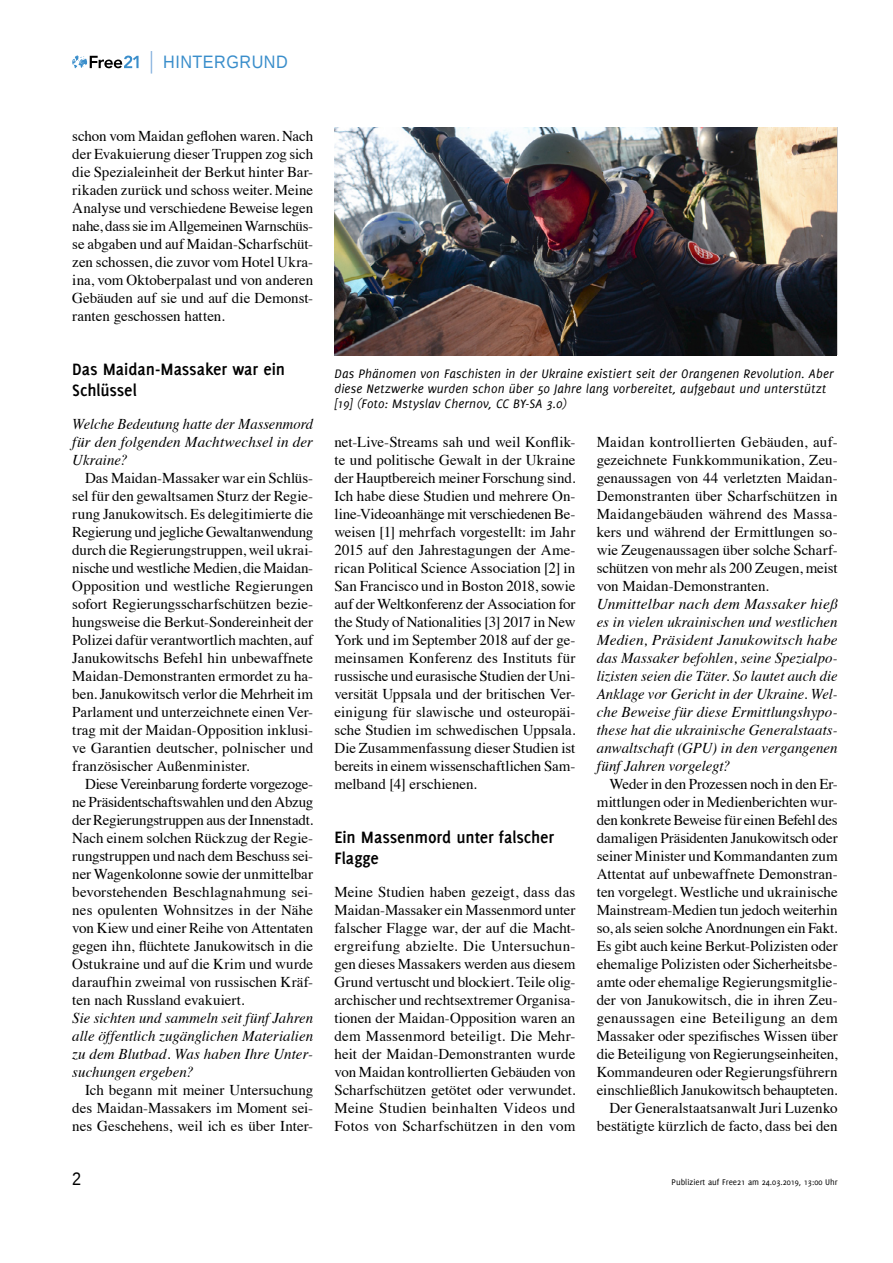
<style>
.page{position:relative;width:893px;height:1263px;background:#fff}
.page>*{position:absolute;margin:0;border:0;box-sizing:border-box;transform-origin:0 0}
.t1{font:700 18px/21px "Delicious";letter-spacing:-.005em;color:#000}
.t2{font:18px "Liberation Sans";letter-spacing:.03em;color:#3a8ecb;scale:.9 1}
.t3{font:18px "Liberation Sans";color:#000;scale:.9 1}
.t4{font:15px/18px "Times";color:#000;text-align:justify}
.t5{font:italic 15px/18px "Times";letter-spacing:.005em;color:#000;text-align:justify}
.t6{font:italic 13.5px/15px "Delicious";letter-spacing:.01em;color:#000}
.t7{font:9px "Delicious";color:#000}
</style>
<div class="page">
<svg style="left:72px;top:55px;width:67px;height:13px"></svg>
<svg style="left:151px;top:51px;width:1px;height:23px"></svg>
<img style="left:334px;top:128px;width:502px;height:227px">
<p class="t2" style="left:163px;top:52px;width:140px">HINTERGRUND</p>
<p class="t4" style="left:72px;top:126px;width:242px">schon vom Maidan geflohen waren. Nach der Evakuierung dieser Truppen zog sich die Spezialeinheit der Berkut hinter Bar&shy;rikaden zurück und schoss weiter. Meine Analyse und verschiedene Beweise legen nahe, dass sie im Allgemeinen Warnschüs&shy;se abgaben und auf Maidan-Scharfschüt&shy;zen schossen, die zuvor vom Hotel Ukra&shy;ina, vom Oktoberpalast und von anderen Gebäuden auf sie und auf die Demonst&shy;ranten geschossen hatten.</p>
<p class="t1" style="left:72px;top:359px;width:214px">Das Maidan-Massaker war ein<br>Schlüssel</p>
<p class="t5" style="left:72px;top:414px;width:242px">Welche Bedeutung hatte der Massenmord für den folgenden Machtwechsel in der Ukraine?</p>
<p class="t4" style="left:72px;top:468px;width:242px;text-indent:13px">Das Maidan-Massaker war ein Schlüs&shy;sel für den gewaltsamen Sturz der Regie&shy;rung Janukowitsch. Es delegitimierte die Regierung und jegliche Gewaltanwendung durch die Regierungstruppen, weil ukrai&shy;nische und westliche Medien, die Maidan-Opposition und westliche Regierungen sofort Regierungsscharfschützen bezie&shy;hungsweise die Berkut-Sondereinheit der Polizei dafür verantwortlich machten, auf Janukowitschs Befehl hin unbewaffnete Maidan-Demonstranten ermordet zu ha&shy;ben. Janukowitsch verlor die Mehrheit im Parlament und unterzeichnete einen Ver&shy;trag mit der Maidan-Opposition inklusi&shy;ve Garantien deutscher, polnischer und französischer Außenminister.</p>
<p class="t4" style="left:72px;top:774px;width:242px;text-indent:13px">Diese Vereinbarung forderte vorgezoge&shy;ne Präsidentschaftswahlen und den Abzug der Regierungstruppen aus der Innenstadt.<br>Nach einem solchen Rückzug der Regie&shy;rungstruppen und nach dem Beschuss sei&shy;ner Wagenkolonne sowie der unmittelbar bevorstehenden Beschlagnahmung sei&shy;nes opulenten Wohnsitzes in der Nähe von Kiew und einer Reihe von Attentaten gegen ihn, flüchtete Janukowitsch in die Ostukraine und auf die Krim und wurde daraufhin zweimal von russischen Kräf&shy;ten nach Russland evakuiert.</p>
<p class="t5" style="left:72px;top:1008px;width:242px">Sie sichten und sammeln seit fünf Jahren alle öffentlich zugänglichen Materialien zu dem Blutbad. Was haben Ihre Unter&shy;suchungen ergeben?</p>
<p class="t4" style="left:72px;top:1080px;width:242px;text-indent:13px">Ich begann mit meiner Untersuchung des Maidan-Massakers im Moment sei&shy;nes Geschehens, weil ich es über Inter-</p>
<p class="t6" style="left:334px;top:366px;width:501px">Das Phänomen von Faschisten in der Ukraine existiert seit der Orangenen Revolution. Aber diese Netzwerke wurden schon über 50 Jahre lang vorbereitet, aufgebaut und unterstützt [19] (Foto: Mstyslav Chernov, CC BY-SA 3.0)</p>
<p class="t4" style="left:334px;top:432px;width:242px">net-Live-Streams sah und weil Konflik&shy;te und politische Gewalt in der Ukraine der Hauptbereich meiner Forschung sind.<br>Ich habe diese Studien und mehrere On&shy;line-Videoanhänge mit verschiedenen Be&shy;weisen [1] mehrfach vorgestellt: im Jahr 2015 auf den Jahrestagungen der Ame&shy;rican Political Science Association [2] in San Francisco und in Boston 2018, sowie auf der Weltkonferenz der Association for the Study of Nationalities [3] 2017 in New York und im September 2018 auf der ge&shy;meinsamen Konferenz des Instituts für russische und eurasische Studien der Uni&shy;versität Uppsala und der britischen Ver&shy;einigung für slawische und osteuropäi&shy;sche Studien im schwedischen Uppsala.<br>Die Zusammenfassung dieser Studien ist bereits in einem wissenschaftlichen Sam&shy;melband [4] erschienen.</p>
<p class="t1" style="left:334px;top:827px;width:221px">Ein Massenmord unter falscher<br>Flagge</p>
<p class="t4" style="left:334px;top:882px;width:242px">Meine Studien haben gezeigt, dass das Maidan-Massaker ein Massenmord unter falscher Flagge war, der auf die Macht&shy;ergreifung abzielte. Die Untersuchun&shy;gen dieses Massakers werden aus diesem Grund vertuscht und blockiert. Teile olig&shy;archischer und rechtsextremer Organisa&shy;tionen der Maidan-Opposition waren an dem Massenmord beteiligt. Die Mehr&shy;heit der Maidan-Demonstranten wurde von Maidan kontrollierten Gebäuden von Scharfschützen getötet oder verwundet.<br>Meine Studien beinhalten Videos und Fotos von Scharfschützen in den vom</p>
<p class="t4" style="left:597px;top:432px;width:242px">Maidan kontrollierten Gebäuden, auf&shy;gezeichnete Funkkommunikation, Zeu&shy;genaussagen von 44 verletzten Maidan-Demonstranten über Scharfschützen in Maidangebäuden während des Massa&shy;kers und während der Ermittlungen so&shy;wie Zeugenaussagen über solche Scharf&shy;schützen von mehr als 200 Zeugen, meist von Maidan-Demonstranten.</p>
<p class="t5" style="left:597px;top:594px;width:242px">Unmittelbar nach dem Massaker hieß es in vielen ukrainischen und westlichen Medien, Präsident Janukowitsch habe das Massaker befohlen, seine Spezialpo&shy;lizisten seien die Täter. So lautet auch die Anklage vor Gericht in der Ukraine. Wel&shy;che Beweise für diese Ermittlungshypo&shy;these hat die ukrainische Generalstaats&shy;anwaltschaft (GPU) in den vergangenen fünf Jahren vorgelegt?</p>
<p class="t4" style="left:597px;top:774px;width:242px;text-align:right">Weder in den Prozessen noch in den Er&shy;mittlungen oder in Medienberichten wur&shy;den konkrete Beweise für einen Befehl des damaligen Präsidenten Janukowitsch oder seiner Minister und Kommandanten zum Attentat auf unbewaffnete Demonstran&shy;ten vorgelegt. Westliche und ukrainische Mainstream-Medien tun jedoch weiterhin so, als seien solche Anordnungen ein Fakt.<br>Es gibt auch keine Berkut-Polizisten oder ehemalige Polizisten oder Sicherheitsbe&shy;amte oder ehemalige Regierungsmitglie&shy;der von Janukowitsch, die in ihren Zeu&shy;genaussagen eine Beteiligung an dem Massaker oder spezifisches Wissen über die Beteiligung von Regierungseinheiten, Kommandeuren oder Regierungsführern einschließlich Janukowitsch behaupteten.<br>Der Generalstaatsanwalt Juri Luzenko bestätigte kürzlich de facto, dass bei den</p>
<p class="t3" style="left:72px;top:1169px;width:12px">2</p>
<p class="t7" style="left:672px;top:1177px;width:168px">Publiziert auf Free21 am 24.03.2019, 13:00 Uhr</p>
</div>
